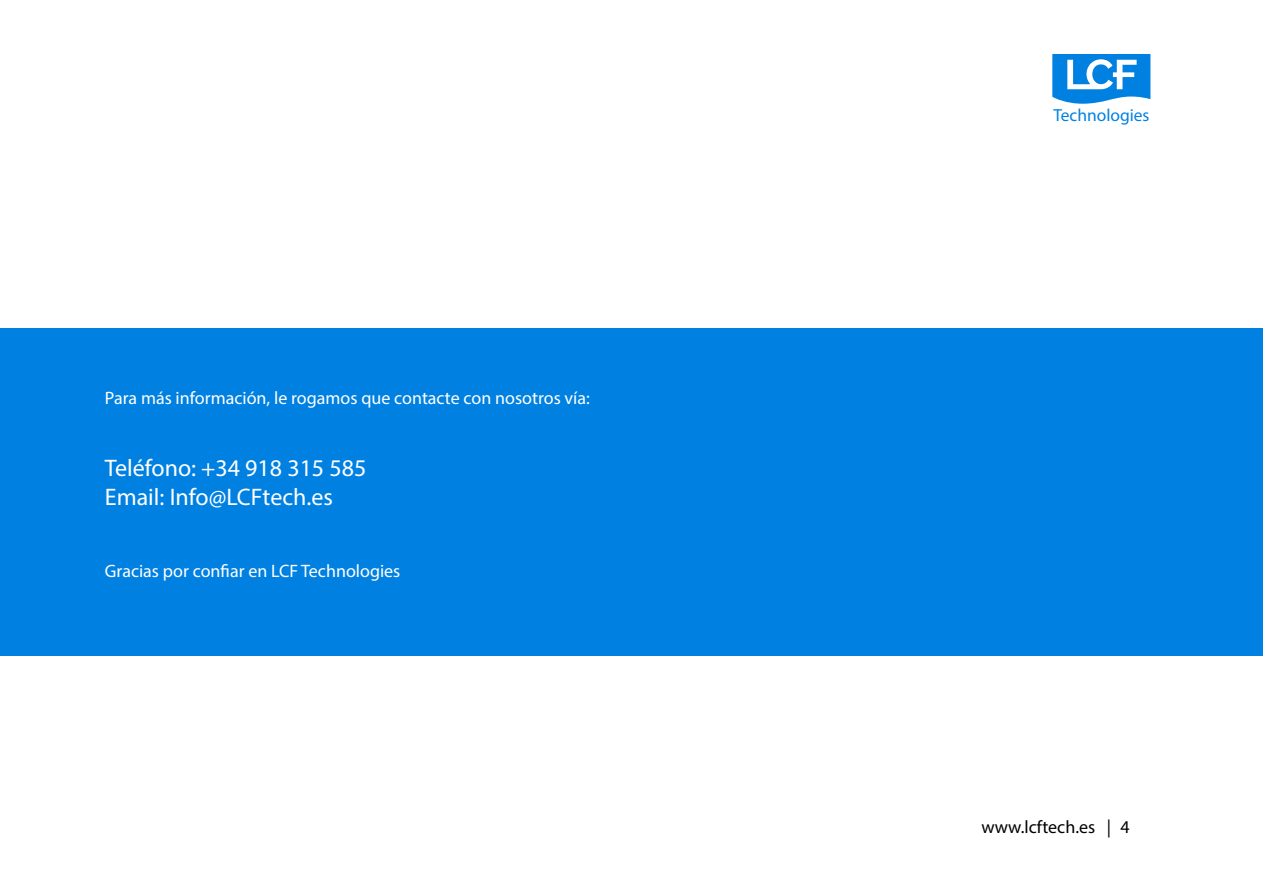
<style>
.page{position:relative;width:1263px;height:893px;background:#fff}
.page>*{position:absolute;margin:0;border:0;box-sizing:border-box;transform-origin:0 0}
.t1{font:24px "Myriad Pro";color:#fff}
.t2{font:18px "Myriad Pro";color:#fff}
.t3{font:18px "Myriad Pro";color:#000}
.t4{font:17.4px "Myriad Pro";color:#0081e2}
</style>
<div class="page">
<svg style="left:1052px;top:54px;width:98px;height:50px"></svg>
<div style="left:0;top:328px;width:1263px;height:327px;background:#0081e2"></div>
<p class="t2" style="left:105px;top:387px;width:486px">Para más información, le rogamos que contacte con nosotros vía:</p>
<p class="t1" style="left:105px;top:453px;width:263px">Teléfono: +34 918 315 585</p>
<p class="t1" style="left:105px;top:482px;width:229px">Email: Info@LCFtech.es</p>
<p class="t2" style="left:105px;top:560px;width:297px">Gracias por confiar en LCF Technologies</p>
<p class="t4" style="left:1053px;top:105px;width:98px">Technologies</p>
<p class="t3" style="left:981px;top:816px;width:150px">www.lcftech.es | 4</p>
</div>
